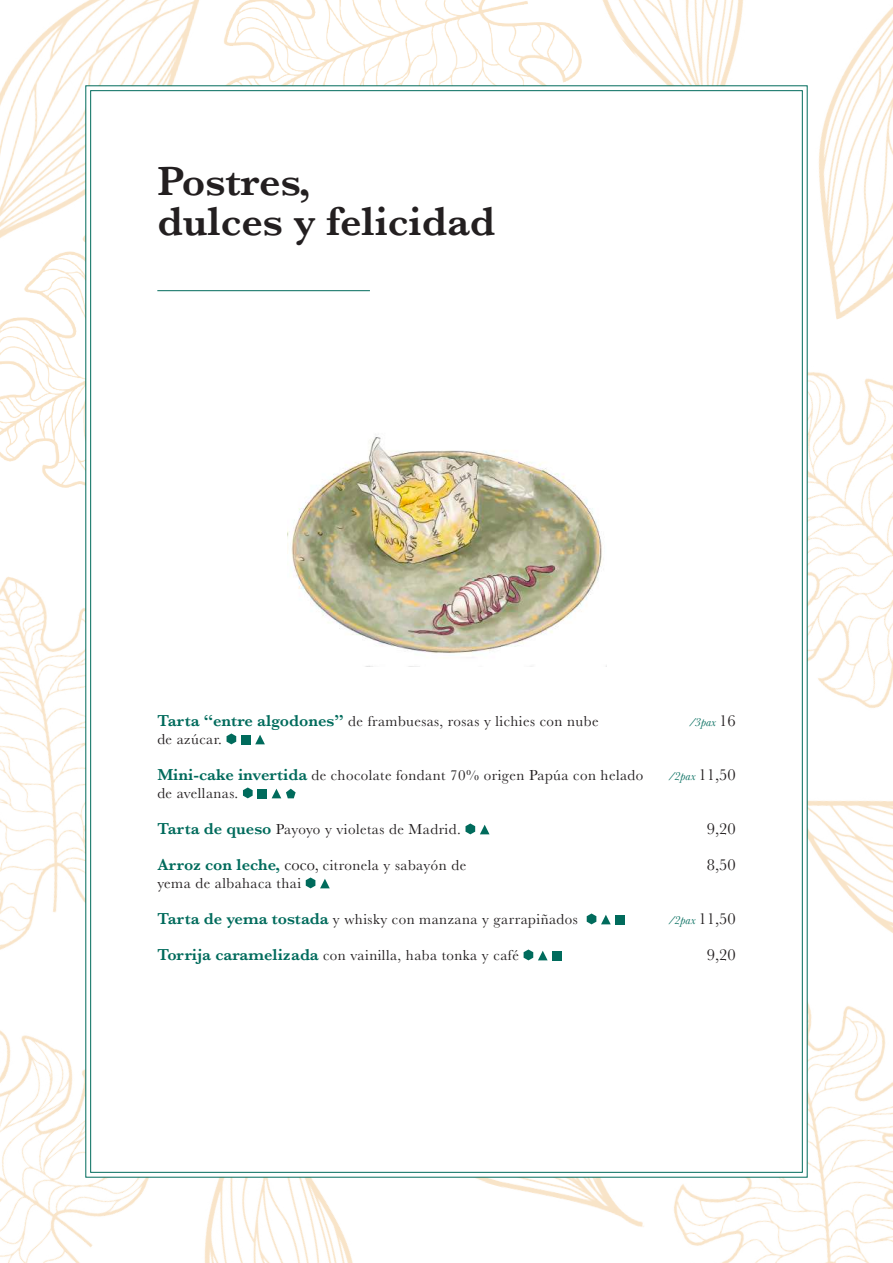
<style>
.page{position:relative;width:893px;height:1263px;background:#fff}
.page>*{position:absolute;margin:0;border:0;box-sizing:border-box;transform-origin:0 0}
.t1{font:600 42px/40.5px "Baskerville";color:#231f20}
.t2{font:16.5px/36px "Baskerville";color:#231f20}
.t3{font:15px/18px "Baskerville";letter-spacing:.03em;color:#231f20}
.t4{font:italic 12px "Baskerville";color:#006b5c}
.s1{font-weight:600;font-size:16.5px;color:#006b5c}
.s2{font-size:16.5px}
.s3{font-style:normal;font-size:16.5px;color:#231f20}
</style>
<div class="page">
<img style="left:0;top:0;width:199px;height:198px">
<img style="left:0;top:198px;width:85px;height:290px">
<img style="left:224px;top:0;width:275px;height:85px">
<img style="left:807px;top:319px;width:86px;height:437px">
<img style="left:680px;top:989px;width:213px;height:274px">
<img style="left:0;top:576px;width:85px;height:349px">
<img style="left:499px;top:0;width:244px;height:85px">
<img style="left:807px;top:7px;width:86px;height:312px">
<img style="left:807px;top:756px;width:86px;height:233px">
<img style="left:221px;top:1177px;width:132px;height:86px">
<img style="left:0;top:925px;width:221px;height:338px">
<img style="left:301px;top:1177px;width:395px;height:51px">
<div style="left:86px;top:86px;width:721px;height:1091px;background:#fff"></div>
<hr style="left:157px;top:290px;width:213px;height:1px;background:#006b5c">
<svg style="left:227px;top:733px;width:9px;height:11px"></svg>
<div style="left:241px;top:735px;width:10px;height:9px;background:#006b5c"></div>
<svg style="left:255px;top:735px;width:10px;height:9px"></svg>
<svg style="left:243px;top:787px;width:10px;height:11px"></svg>
<div style="left:257px;top:789px;width:10px;height:9px;background:#006b5c"></div>
<svg style="left:272px;top:789px;width:24px;height:9px"></svg>
<svg style="left:465px;top:823px;width:24px;height:11px"></svg>
<svg style="left:306px;top:877px;width:24px;height:11px"></svg>
<svg style="left:587px;top:913px;width:24px;height:11px"></svg>
<div style="left:615px;top:915px;width:10px;height:9px;background:#006b5c"></div>
<svg style="left:524px;top:949px;width:24px;height:11px"></svg>
<div style="left:552px;top:951px;width:10px;height:9px;background:#006b5c"></div>
<img style="left:287px;top:437px;width:315px;height:221px">
<h1 class="t1" style="left:157px;top:161px;width:339px">Postres,<br>dulces y felicidad</h1>
<p class="t3" style="left:157px;top:713px;width:443px"><span class="s1">Tarta “entre algodones”</span> de frambuesas, rosas y lichies con nube de azúcar.</p>
<p class="t3" style="left:157px;top:767px;width:487px"><span class="s1">Mini-cake invertida</span> de chocolate fondant 70% origen Papúa con helado de avellanas.</p>
<p class="t3" style="left:157px;top:821px;width:305px"><span class="s1">Tarta de queso</span> Payoyo y violetas de Madrid.</p>
<p class="t3" style="left:157px;top:857px;width:310px"><span class="s1">Arroz con leche,</span> <span class="s2">coco,</span> citronela y sabayón de yema de albahaca thai</p>
<p class="t3" style="left:157px;top:911px;width:422px"><span class="s1">Tarta de yema tostada</span> y whisky con manzana y garrapiñados</p>
<p class="t3" style="left:157px;top:947px;width:363px"><span class="s1">Torrija caramelizada</span> con vainilla, haba tonka y café</p>
<p class="t4" style="left:689px;top:714px;width:48px">/3pax <span class="s3">16</span></p>
<p class="t4" style="left:668px;top:768px;width:69px">/2pax <span class="s3">11,50</span></p>
<p class="t2" style="left:707px;top:811px;width:30px">9,20<br>8,50</p>
<p class="t4" style="left:668px;top:912px;width:69px">/2pax <span class="s3">11,50</span></p>
<p class="t2" style="left:707px;top:937px;width:30px">9,20</p>
</div>
